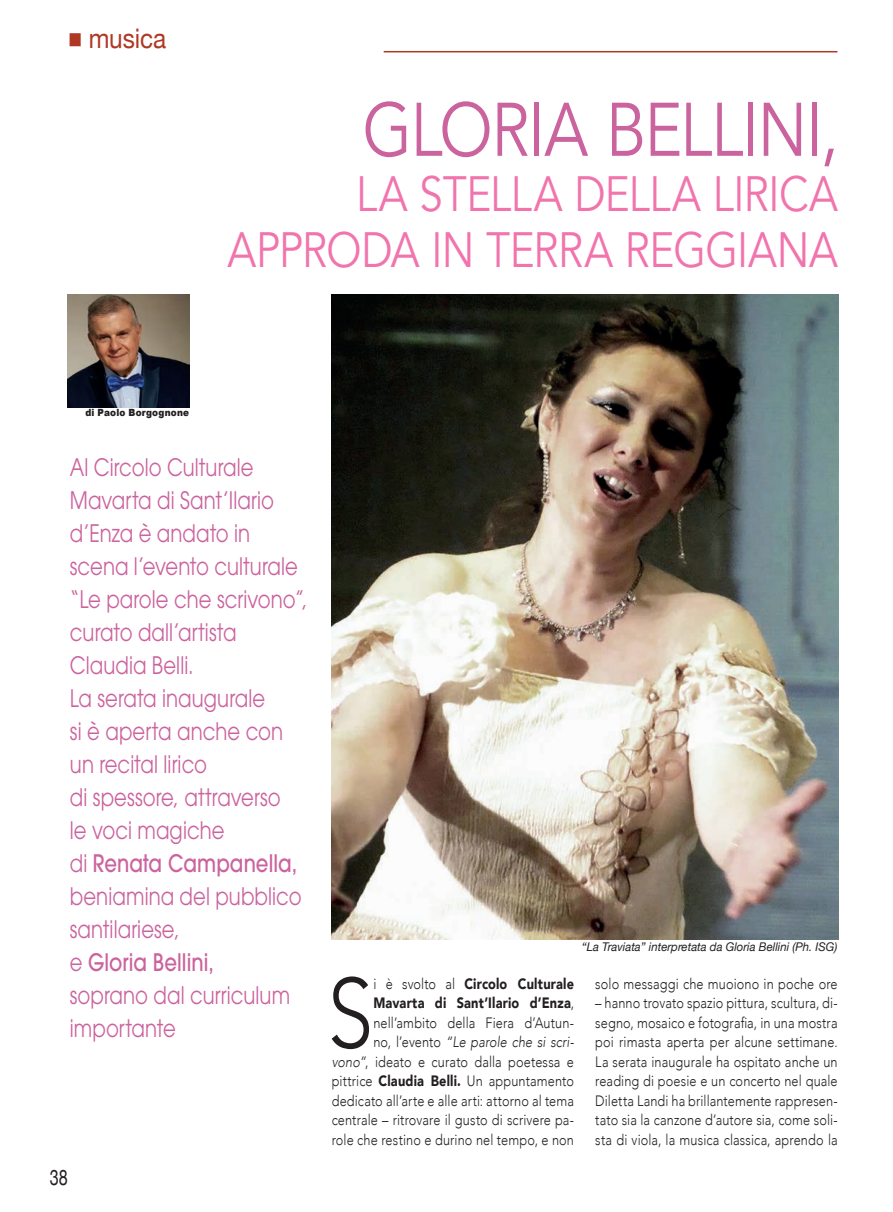
<style>
.page{position:relative;width:893px;height:1212px;background:#fff}
.page>*{position:absolute;margin:0;border:0;box-sizing:border-box;transform-origin:0 0}
.t1{font:300 97.65px "Avenir";color:#231f20;scale:.85 1}
.t2{font:75px "Avenir";letter-spacing:-.02em;color:#cb639e;scale:.85 1}
.t3{font:49.5px/55.5px "Avenir";letter-spacing:-.01em;color:#f174ad;text-align:right;scale:.85 1}
.t4{font:27px "Helvetica Neue";color:#af3824;scale:.9 1}
.t5{font:24px/33px "ITC Avant Garde Pro";letter-spacing:.005em;color:#cb639e;scale:.82 1}
.t6{font:21.6px "Helvetica Neue";color:#231f20;scale:.75 1}
.t7{font:300 15px/19.5px "Avenir";letter-spacing:.01em;color:#231f20;text-align:right;scale:.85 1}
.t8{font:italic 12px "Helvetica Neue";color:#231f20;scale:.95 1}
.t9{font:900 9.9px "Arial";letter-spacing:.025em;color:#231f20;scale:.9 1}
.s1{font-weight:500}
.s2{font-weight:900}
.s3{font-style:italic}
</style>
<div class="page">
<hr style="left:384px;top:51px;width:453px;height:1px;background:#af3824">
<img style="left:68px;top:295px;width:121px;height:112px">
<img style="left:332px;top:295px;width:506px;height:644px">
<h3 class="t4" style="left:68px;top:19px;width:111px">■ musica</h3>
<h2 class="t2" style="left:362px;top:85px;width:561px">GLORIA BELLINI,</h2>
<h3 class="t3" style="left:228px;top:167px;width:720px">LA STELLA DELLA LIRICA<br>APPRODA IN TERRA REGGIANA</h3>
<p class="t9" style="left:85px;top:405px;width:117px">di Paolo Borgognone</p>
<p class="t5" style="left:70px;top:450px;width:292px">Al Circolo Culturale<br>Mavarta di Sant’Ilario d’Enza è andato in scena l’evento culturale “Le parole che scrivono”, curato dall’artista<br>Claudia Belli.<br>La serata inaugurale<br>si è aperta anche con un recital lirico<br>di spessore, attraverso<br>le voci magiche<br>di <span class="s1">Renata Campanella, </span>beniamina del pubblico santilariese,<br>e <span class="s1">Gloria Bellini,<br></span>soprano dal curriculum importante</p>
<h3 class="t6" style="left:50px;top:1161px;width:26px">38</h3>
<p class="t8" style="left:582px;top:938px;width:270px">“La Traviata” interpretata da Gloria Bellini (Ph. ISG)</p>
<h1 class="t1" style="left:327px;top:956px;width:56px">S</h1>
<p class="t7" style="left:332px;top:974px;width:287px">i è svolto al <span class="s2">Circolo Culturale Mavarta di Sant’Ilario d’Enza</span>, nell’ambito della Fiera d’Autun-<br>no, l’evento <span class="s3">“Le parole che si scri-<br>vono”</span>, ideato e curato dalla poetessa e pittrice <span class="s2">Claudia Belli.</span> Un appuntamento dedicato all’arte e alle arti: attorno al tema centrale – ritrovare il gusto di scrivere pa&shy;role che restino e durino nel tempo, e non</p>
<p class="t7" style="left:595px;top:974px;width:287px">solo messaggi che muoiono in poche ore</p>
<p class="t7" style="left:595px;top:993px;width:287px;text-align:justify">– hanno trovato spazio pittura, scultura, di&shy;segno, mosaico e fotografia, in una mostra poi rimasta aperta per alcune settimane.<br>La serata inaugurale ha ospitato anche un reading di poesie e un concerto nel quale Diletta Landi ha brillantemente rappresen&shy;tato sia la canzone d’autore sia, come soli&shy;sta di viola, la musica classica, aprendo la</p>
</div>
